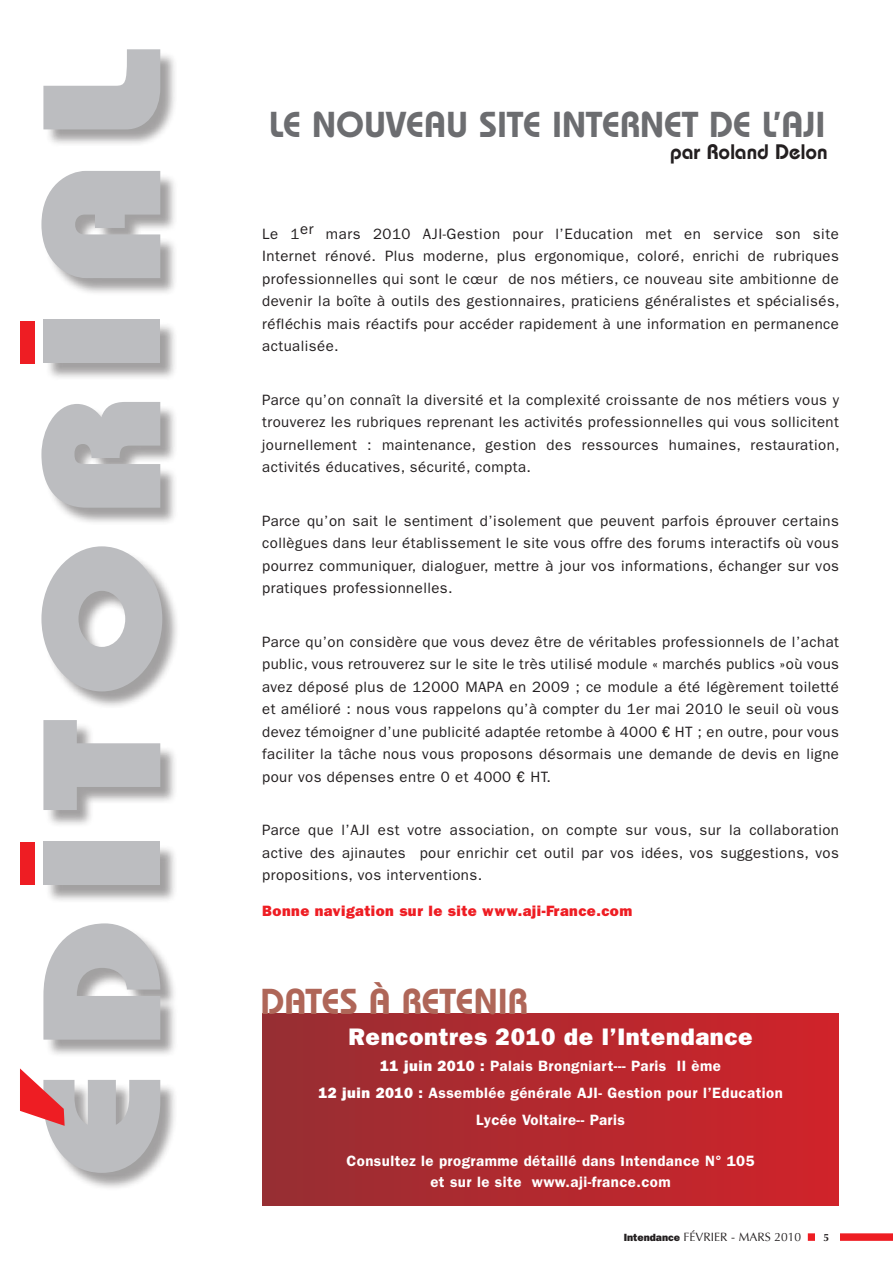
<style>
.page{position:relative;width:893px;height:1263px;background:#fff}
.page>*{position:absolute;margin:0;border:0;box-sizing:border-box;transform-origin:0 0}
.t1{font:800 166.95px "Bauhaus";letter-spacing:.11em;color:#bcbdc0;scale:1.2 1}
.t2{font:600 36px "Bauhaus";color:#6c6d70}
.t3{font:600 36px "Bauhaus";color:#af6658}
.t4{font:800 24px "Franklin Gothic";letter-spacing:.03em;color:#fff}
.t5{font:600 21px "Bauhaus";color:#231f20}
.t6{font:15px/22.5px "Franklin Gothic";letter-spacing:.03em;color:#231f20;text-align:justify}
.t7{font:600 15px "Franklin Gothic";letter-spacing:.03em;color:#fff}
.t8{font:800 15px "Franklin Gothic";letter-spacing:.03em;color:#ee1d23}
.Normal_e{font:12px "Optima";color:#231f20}
.Normal_e-2{font:700 10.5px "Optima";color:#231f20}
.s1{font-family:"Euro Font"}
.s2{font-weight:800}
.s3{font-family:"Franklin Gothic";font-weight:800;font-size:10.5px}
</style>
<div class="page">
<div style="left:43px;top:51px;width:137px;height:1140px;background:#231f20;opacity:.42"></div>
<div style="left:20px;top:321px;width:15px;height:42px;background:#ee1d23"></div>
<div style="left:20px;top:842px;width:15px;height:42px;background:#ee1d23"></div>
<svg style="left:20px;top:1068px;width:45px;height:58px"></svg>
<div style="left:808px;top:1233px;width:85px;height:8px;background:#ee1d23"></div>
<div style="left:815px;top:1233px;width:24px;height:8px;background:#fff"></div>
<div style="left:262px;top:1014px;width:577px;height:191px;background:linear-gradient(to right,#962e33,#d0232a)"></div>
<p class="t1" style="left:3px;top:1180px;width:944px;rotate:-90deg">EDITORIAL</p>
<p class="t2" style="left:269px;top:103px;width:553px">LE NOUVEAU SITE INTERNET DE L’AJI</p>
<p class="t5" style="left:670px;top:139px;width:159px">PAR ROLAND DELON</p>
<p class="t6" style="left:262px;top:223px;width:579px">Le 1er mars 2010 AJI-Gestion pour l’Education met en service son site Internet rénové. Plus moderne, plus ergonomique, coloré, enrichi de rubriques professionnelles qui sont le cœur de nos métiers, ce nouveau site ambitionne de devenir la boîte à outils des gestionnaires, praticiens généralistes et spécialisés, réfléchis mais réactifs pour accéder rapidement à une information en permanence actualisée.</p>
<p class="t6" style="left:262px;top:389px;width:579px">Parce qu’on connaît la diversité et la complexité croissante de nos métiers vous y trouverez les rubriques reprenant les activités professionnelles qui vous sollicitent journellement : maintenance, gestion des ressources humaines, restauration, activités éducatives, sécurité, compta.</p>
<p class="t6" style="left:262px;top:510px;width:578px">Parce qu’on sait le sentiment d’isolement que peuvent parfois éprouver certains collègues dans leur établissement le site vous offre des forums interactifs où vous pourrez communiquer, dialoguer, mettre à jour vos informations, échanger sur vos pratiques professionnelles.</p>
<p class="t6" style="left:262px;top:631px;width:578px">Parce qu’on considère que vous devez être de véritables professionnels de l’achat public, vous retrouverez sur le site le très utilisé module « marchés publics »où vous avez déposé plus de 12000 MAPA en 2009 ; ce module a été légèrement toiletté et amélioré : nous vous rappelons qu’à compter du 1er mai 2010 le seuil où vous devez témoigner d’une publicité adaptée retombe à 4000 <span class="s1">e</span> HT ; en outre, pour vous faciliter la tâche nous vous proposons désormais une demande de devis en ligne pour vos dépenses entre 0 et 4000 <span class="s1">e</span> HT.</p>
<p class="t6" style="left:262px;top:819px;width:578px">Parce que l’AJI est votre association, on compte sur vous, sur la collaboration active des ajinautes pour enrichir cet outil par vos idées, vos suggestions, vos propositions, vos interventions.</p>
<p class="t8" style="left:262px;top:902px;width:371px">Bonne navigation sur le site www.aji-France.com</p>
<p class="t3" style="left:260px;top:980px;width:269px">DATES À RETENIR</p>
<p class="t4" style="left:348px;top:1022px;width:406px">Rencontres 2010 de l’Intendance</p>
<p class="t7" style="left:380px;top:1057px;width:342px"><span class="s2">11 juin 2010 :</span> Palais Brongniart--- Paris II ème</p>
<p class="t7" style="left:318px;top:1084px;width:466px"><span class="s2">12 juin 2010 :</span> Assemblée générale AJI- Gestion pour l’Education</p>
<p class="t7" style="left:476px;top:1111px;width:150px">Lycée Voltaire-- Paris</p>
<p class="t7" style="left:346px;top:1152px;width:410px">Consultez le programme détaillé dans Intendance N° 105</p>
<p class="t7" style="left:430px;top:1173px;width:242px">et sur le site www.aji-france.com</p>
<p class="Normal_e" style="left:624px;top:1230px;width:179px"><span class="s3">Intendance</span> FÉVRIER - MARS 2010</p>
<p class="Normal_e-2" style="left:824px;top:1231px;width:7px">5</p>
</div>
